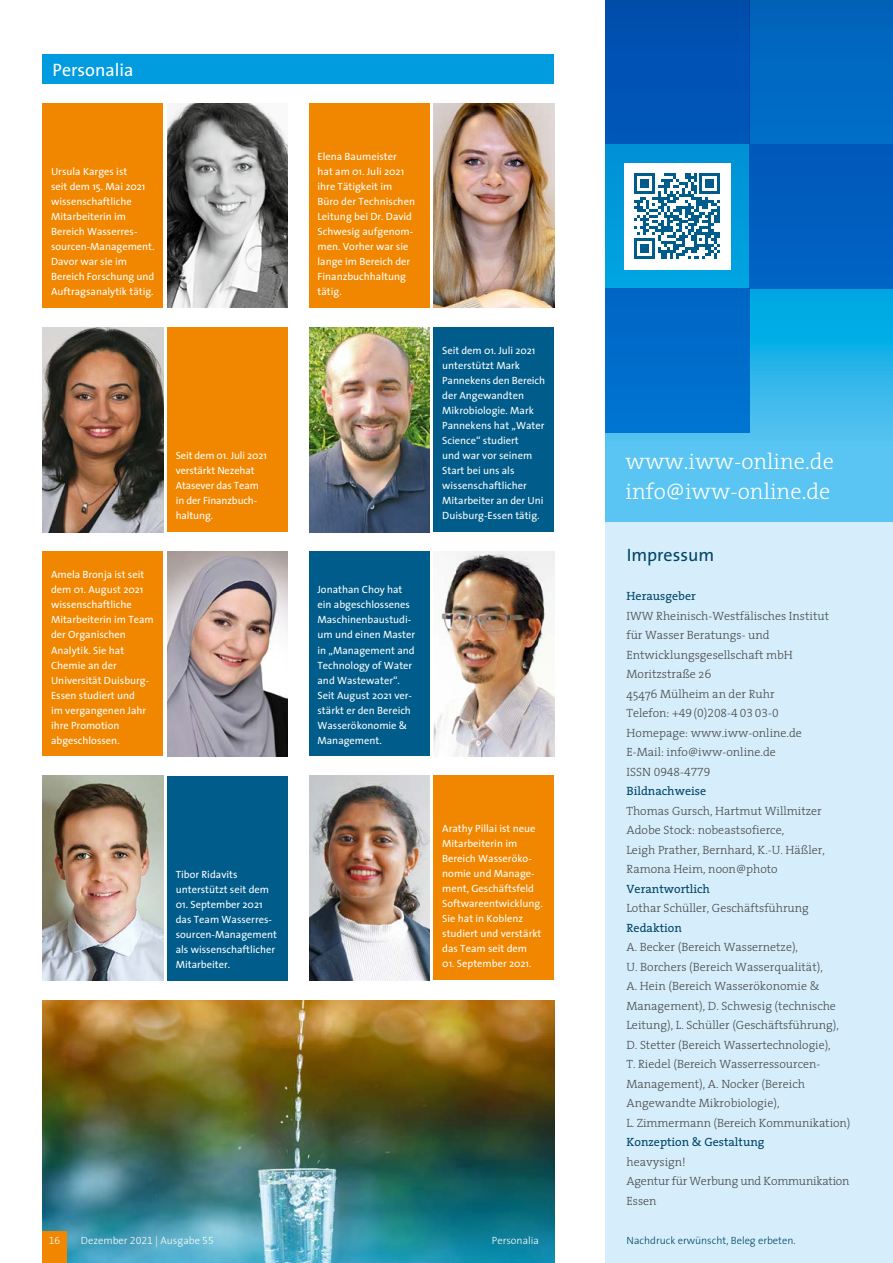
<style>
.page{position:relative;width:893px;height:1263px;background:#fff}
.page>*{position:absolute;margin:0;border:0;box-sizing:border-box;transform-origin:0 0}
.t1{font:300 22.5px "The Serif 3";color:#fff}
.t2{font:18px "The Sans 5";color:#fff}
.t3{font:18px "The Sans 5";color:#004464}
.Fliesstext{font:300 12px/19.5px "The Serif 3";color:#494948}
.Fliesstext-2{font:12px "The Serif 3 Light Expert";color:#494948}
.Fliesstext-3{font:300 12px/19.5px "The Serif 3";letter-spacing:-.02em;color:#494948}
.Fliesstext-4{font:12px "The Serif 5";color:#004464}
.t4{font:10.5px/15px "The Sans 5";color:#fff}
.Fliesstext-5{font:300 10.5px "The Sans 3";color:#fff}
.Fliesstext-6{font:300 10.5px "The Sans 3";color:#004464}
.t5{font:10.5px "The Sans 3 Light Expert";color:#fff}
.s1{font-family:"The Sans 3 Light Expert";font-weight:400}
.s2{font-family:"The Serif 3";font-weight:300}
.s3{font-family:"The Serif 5";font-weight:400;color:#004464}
</style>
<div class="page">
<img style="left:43px;top:1000px;width:511px;height:263px">
<div style="left:43px;top:1231px;width:24px;height:32px;background:#f18700"></div>
<svg style="left:605px;top:144px;width:288px;height:378px;background:#35b6ea"></svg>
<div style="left:605px;top:522px;width:288px;height:741px;background:#d6eefc"></div>
<div style="left:624px;top:163px;width:106px;height:106px;background:#fff"></div>
<svg style="left:634px;top:173px;width:86px;height:86px"></svg>
<div style="left:605px;top:0;width:144px;height:144px;background:#0053b5"></div>
<div style="left:749px;top:144px;width:144px;height:144px;background:#005ebf"></div>
<div style="left:605px;top:288px;width:144px;height:144px;background:#006dcb"></div>
<div style="left:749px;top:0;width:144px;height:144px;background:#0069c2"></div>
<div style="left:43px;top:54px;width:511px;height:30px;background:#009cdf"></div>
<img style="left:43px;top:776px;width:120px;height:204px">
<img style="left:434px;top:552px;width:120px;height:204px">
<img style="left:309px;top:776px;width:120px;height:204px">
<img style="left:43px;top:327px;width:120px;height:205px">
<img style="left:309px;top:327px;width:120px;height:205px">
<img style="left:167px;top:552px;width:121px;height:204px">
<img style="left:167px;top:103px;width:121px;height:205px">
<img style="left:434px;top:103px;width:120px;height:205px">
<div style="left:43px;top:103px;width:120px;height:205px;background:#f18700"></div>
<div style="left:309px;top:103px;width:120px;height:205px;background:#f18700"></div>
<div style="left:43px;top:552px;width:120px;height:204px;background:#f18700"></div>
<div style="left:309px;top:552px;width:120px;height:204px;background:#005c8a"></div>
<div style="left:434px;top:776px;width:120px;height:204px;background:#f18700"></div>
<div style="left:167px;top:327px;width:121px;height:205px;background:#f18700"></div>
<div style="left:167px;top:776px;width:121px;height:204px;background:#005c8a"></div>
<div style="left:434px;top:327px;width:120px;height:205px;background:#005c8a"></div>
<p class="t2" style="left:53px;top:55px;width:82px">Personalia</p>
<p class="t4" style="left:51px;top:164px;width:105px">Ursula Karges ist<br>seit dem 15. Mai 2021 wissenschaftliche<br>Mitarbeiterin im<br>Bereich Wasserres&shy;sourcen-Management.<br>Davor war sie im<br>Bereich Forschung und<br>Auftragsanalytik tätig.</p>
<p class="t4" style="left:51px;top:567px;width:104px">Amela Bronja ist seit dem 01. August 2021 wissenschaftliche<br>Mitarbeiterin im Team der Organischen<br>Analytik. Sie hat<br>Chemie an der<br>Universität Duisburg-<br>Essen studiert und<br>im vergangenen Jahr ihre Promotion abgeschlossen.</p>
<p class="t4" style="left:176px;top:448px;width:93px">Seit dem 01. Juli 2021 verstärkt Nezehat<br>Atasever das Team in der Finanzbuch&shy;haltung.</p>
<p class="t4" style="left:176px;top:866px;width:95px">Tibor Ridavits unterstützt seit dem</p>
<p class="t4" style="left:176px;top:896px;width:103px">01. September 2021 das Team Wasserres&shy;sourcen-Management als wissenschaftlicher<br>Mitarbeiter.</p>
<p class="t4" style="left:317px;top:149px;width:99px">Elena Baumeister<br>hat am 01. Juli 2021 ihre Tätigkeit im<br>Büro der Technischen<br>Leitung bei Dr. David<br>Schwesig aufgenom&shy;men. Vorher war sie lange im Bereich der<br>Finanzbuchhaltung tätig.</p>
<p class="t4" style="left:317px;top:582px;width:99px">Jonathan Choy hat ein abgeschlossenes<br>Maschinenbaustudi&shy;um und einen Master in „Management and<br>Technology of Water and Wastewater“.<br>Seit August 2021 ver&shy;stärkt er den Bereich<br>Wasserökonomie &amp;<br>Management.</p>
<p class="t4" style="left:442px;top:343px;width:104px">Seit dem 01. Juli 2021 unterstützt Mark<br>Pannekens den Bereich der Angewandten<br>Mikrobiologie. Mark<br>Pannekens hat „Water<br>Science“ studiert<br>und war vor seinem<br>Start bei uns als wissenschaftlicher<br>Mitarbeiter an der Uni<br>Duisburg-Essen tätig.</p>
<p class="t4" style="left:442px;top:821px;width:102px">Arathy Pillai ist neue<br>Mitarbeiterin im<br>Bereich Wasseröko&shy;nomie und Manage&shy;ment, Geschäftsfeld<br>Softwareentwicklung.<br>Sie hat in Koblenz studiert und verstärkt das Team seit dem</p>
<p class="t4" style="left:442px;top:956px;width:91px">01. September 2021.</p>
<p class="t5" style="left:49px;top:1231px;width:13px">16</p>
<p class="Fliesstext-5" style="left:81px;top:1231px;width:134px">Dezember <span class="s1">2021</span> | Ausgabe <span class="s1">55</span></p>
<p class="Fliesstext-5" style="left:492px;top:1231px;width:48px">Personalia</p>
<p class="t1" style="left:626px;top:442px;width:210px">www.iww-online.de</p>
<p class="t1" style="left:626px;top:472px;width:206px">info@iww-online.de</p>
<p class="t3" style="left:627px;top:540px;width:89px">Impressum</p>
<p class="Fliesstext-4" style="left:626px;top:586px;width:71px">Herausgeber</p>
<p class="Fliesstext" style="left:626px;top:605px;width:204px">IWW Rheinisch-Westfälisches Institut</p>
<p class="Fliesstext" style="left:626px;top:625px;width:145px">für Wasser Beratungs- und</p>
<p class="Fliesstext" style="left:626px;top:644px;width:168px">Entwicklungsgesellschaft mbH</p>
<p class="Fliesstext" style="left:626px;top:664px;width:86px">Moritzstraße 26</p>
<p class="Fliesstext" style="left:626px;top:683px;width:150px">45476 Mülheim an der Ruhr</p>
<p class="Fliesstext-2" style="left:626px;top:703px;width:154px"><span class="s2">Telefon:</span> +49(0)208<span class="s2">-</span>4 03 03<span class="s2">-</span>0</p>
<p class="Fliesstext" style="left:626px;top:722px;width:177px">Homepage: www.iww-online.de</p>
<p class="Fliesstext" style="left:626px;top:742px;width:151px">E-Mail: info@iww-online.de</p>
<p class="Fliesstext-2" style="left:626px;top:762px;width:85px"><span class="s2">ISSN</span> 0948<span class="s2">-</span>4779</p>
<p class="Fliesstext" style="left:626px;top:781px;width:197px"><span class="s3">Bildnachweise<br></span>Thomas Gursch, Hartmut Willmitzer</p>
<p class="Fliesstext" style="left:626px;top:820px;width:159px">Adobe Stock: nobeastsofierce,</p>
<p class="Fliesstext" style="left:626px;top:839px;width:200px">Leigh Prather, Bernhard, K.-U. Häßler,<br>Ramona Heim, noon@photo</p>
<p class="Fliesstext-4" style="left:626px;top:878px;width:85px">Verantwortlich</p>
<p class="Fliesstext" style="left:626px;top:898px;width:184px">Lothar Schüller, Geschäftsführung</p>
<p class="Fliesstext" style="left:626px;top:917px;width:198px"><span class="s3">Redaktion<br></span>A. Becker (Bereich Wassernetze),<br>U. Borchers (Bereich Wasserqualität),<br>A. Hein (Bereich Wasserökonomie &amp;</p>
<p class="Fliesstext" style="left:626px;top:995px;width:211px">Management), D. Schwesig (technische</p>
<p class="Fliesstext" style="left:626px;top:1015px;width:214px">Leitung), L. Schüller (Geschäftsführung),</p>
<p class="Fliesstext" style="left:626px;top:1034px;width:206px">D. Stetter (Bereich Wassertechnologie),</p>
<p class="Fliesstext" style="left:626px;top:1054px;width:195px">T. Riedel (Bereich Wasserressourcen-<br>Management), A. Nocker (Bereich<br>Angewandte Mikrobiologie),</p>
<p class="Fliesstext" style="left:626px;top:1112px;width:225px">L. Zimmermann (Bereich Kommunikation)<br><span class="s3">Konzeption &amp; Gestaltung<br></span>heavysign!</p>
<p class="Fliesstext-3" style="left:626px;top:1171px;width:225px">Agentur für Werbung und Kommunikation<br>Essen</p>
<p class="Fliesstext-6" style="left:626px;top:1231px;width:171px">Nachdruck erwünscht, Beleg erbeten.</p>
</div>
